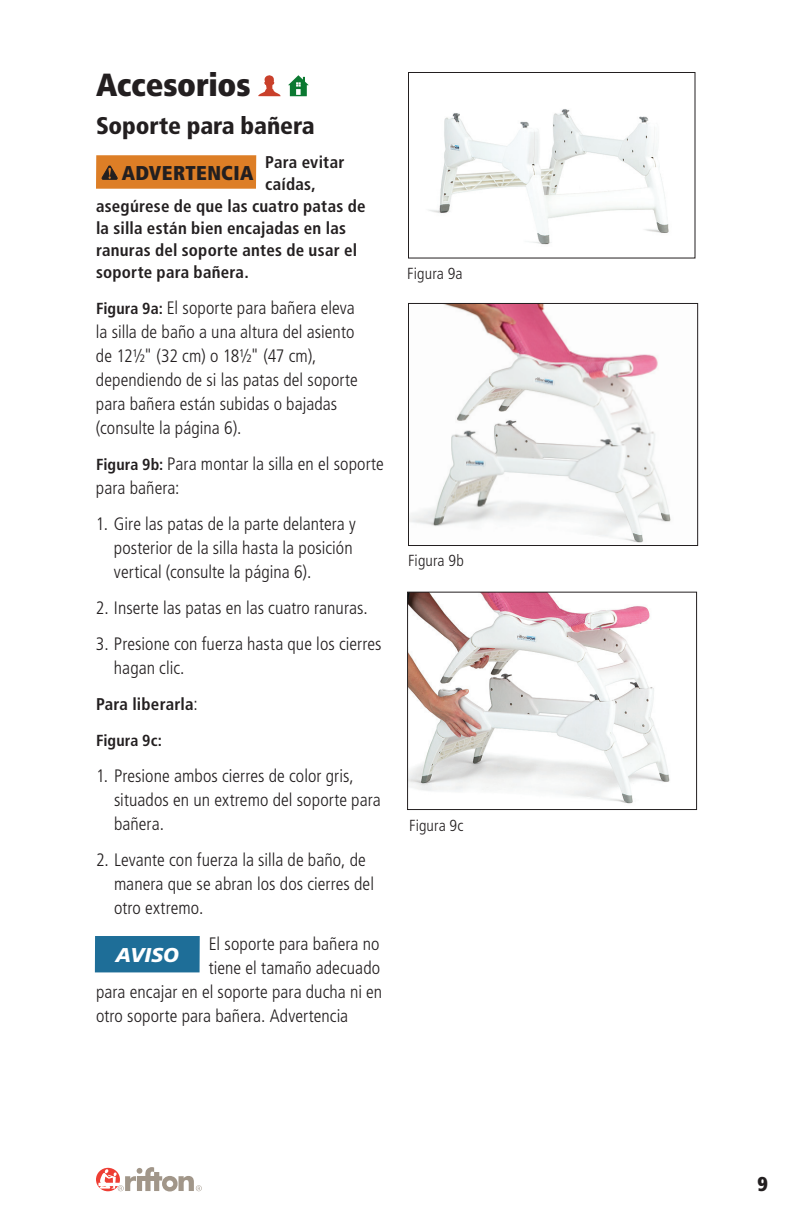
<style>
.page{position:relative;width:792px;height:1224px;background:#fff}
.page>*{position:absolute;margin:0;border:0;box-sizing:border-box;transform-origin:0 0}
.t1{font:900 condensed 32px "Frutiger LT Std";letter-spacing:-.01em;color:#231f20}
.t2{font:900 condensed 24px "Frutiger LT Std";letter-spacing:-.005em;color:#231f20}
.t3{font:900 condensed 20px "Frutiger LT Std";letter-spacing:.015em;color:#231f20}
.t4{font:italic 900 20px "Frutiger LT Std";letter-spacing:-.005em;color:#fff}
.t5{font:300 condensed 18px/24px "Frutiger LT Std";letter-spacing:.005em;color:#231f20}
.t6{font:700 condensed 17px "Frutiger LT Std";letter-spacing:.015em;color:#231f20}
.t7{font:300 condensed 16px "Frutiger LT Std";letter-spacing:.01em;color:#231f20}
.t8{font:700 condensed 16px "Frutiger LT Std";letter-spacing:.005em;color:#231f20}
.s1{font-weight:700;font-size:16px}
.s2{font-weight:300;font-size:18px}
</style>
<div class="page">
<svg style="left:96px;top:1168px;width:24px;height:23px"></svg>
<svg style="left:98px;top:1167px;width:104px;height:24px"></svg>
<img style="left:409px;top:594px;width:261px;height:210px">
<div style="left:407px;top:592px;width:290px;height:218px;border:1px solid #231f20"></div>
<img style="left:410px;top:305px;width:261px;height:238px">
<div style="left:408px;top:303px;width:290px;height:243px;border:1px solid #231f20"></div>
<img style="left:429px;top:109px;width:240px;height:136px">
<div style="left:408px;top:72px;width:287px;height:186px;border:1px solid #231f20"></div>
<svg style="left:258px;top:75px;width:23px;height:21px"></svg>
<svg style="left:288px;top:75px;width:21px;height:21px"></svg>
<div style="left:95px;top:936px;width:105px;height:36px;background:#1e6e98"></div>
<div style="left:96px;top:155px;width:160px;height:34px;background:#dd7e26"></div>
<svg style="left:101px;top:165px;width:17px;height:15px"></svg>
<h1 class="t1" style="left:96px;top:66px;width:156px">Accesorios</h1>
<h2 class="t2" style="left:96px;top:111px;width:220px">Soporte para bañera</h2>
<p class="t6" style="left:265px;top:152px;width:81px">Para evitar</p>
<p class="t6" style="left:265px;top:174px;width:52px">caídas,</p>
<p class="t6" style="left:96px;top:196px;width:271px">asegúrese de que las cuatro patas de</p>
<p class="t6" style="left:96px;top:218px;width:252px">la silla están bien encajadas en las</p>
<p class="t6" style="left:96px;top:240px;width:263px">ranuras del soporte antes de usar el</p>
<p class="t6" style="left:96px;top:262px;width:154px">soporte para bañera.</p>
<p class="t5" style="left:96px;top:296px;width:263px"><span class="s1">Figura 9a:</span> El soporte para bañera eleva la silla de baño a una altura del asiento de 12½" (32 cm) o 18½" (47 cm), dependiendo de si las patas del soporte para bañera están subidas o bajadas (consulte la página 6).</p>
<p class="t5" style="left:96px;top:452px;width:289px"><span class="s1">Figura 9b:</span> Para montar la silla en el soporte para bañera:</p>
<p class="t5" style="left:114px;top:512px;width:243px;text-indent:-18px">1. Gire las patas de la parte delantera y posterior de la silla hasta la posición vertical (consulte la página 6).</p>
<p class="t5" style="left:96px;top:596px;width:273px">2. Inserte las patas en las cuatro ranuras.</p>
<p class="t5" style="left:114px;top:632px;width:269px;text-indent:-18px">3. Presione con fuerza hasta que los cierres hagan clic.</p>
<p class="t6" style="left:96px;top:694px;width:103px">Para liberarla<span class="s2">:</span></p>
<p class="t8" style="left:96px;top:731px;width:67px">Figura 9c:</p>
<p class="t5" style="left:114px;top:764px;width:268px;text-indent:-18px">1. Presione ambos cierres de color gris, situados en un extremo del soporte para bañera.</p>
<p class="t5" style="left:114px;top:848px;width:262px;text-indent:-18px">2. Levante con fuerza la silla de baño, de manera que se abran los dos cierres del otro extremo.</p>
<p class="t5" style="left:209px;top:932px;width:172px">El soporte para bañera no</p>
<p class="t5" style="left:209px;top:956px;width:173px">tiene el tamaño adecuado</p>
<p class="t5" style="left:96px;top:980px;width:288px">para encajar en el soporte para ducha ni en</p>
<p class="t5" style="left:96px;top:1004px;width:254px">otro soporte para bañera. Advertencia</p>
<p class="t3" style="left:122px;top:161px;width:133px">ADVERTENCIA</p>
<p class="t4" style="left:116px;top:943px;width:65px">AVISO</p>
<p class="t7" style="left:407px;top:264px;width:57px">Figura 9a</p>
<p class="t7" style="left:408px;top:551px;width:57px">Figura 9b</p>
<p class="t7" style="left:409px;top:816px;width:56px">Figura 9c</p>
<p class="t3" style="left:758px;top:1172px;width:12px">9</p>
</div>
